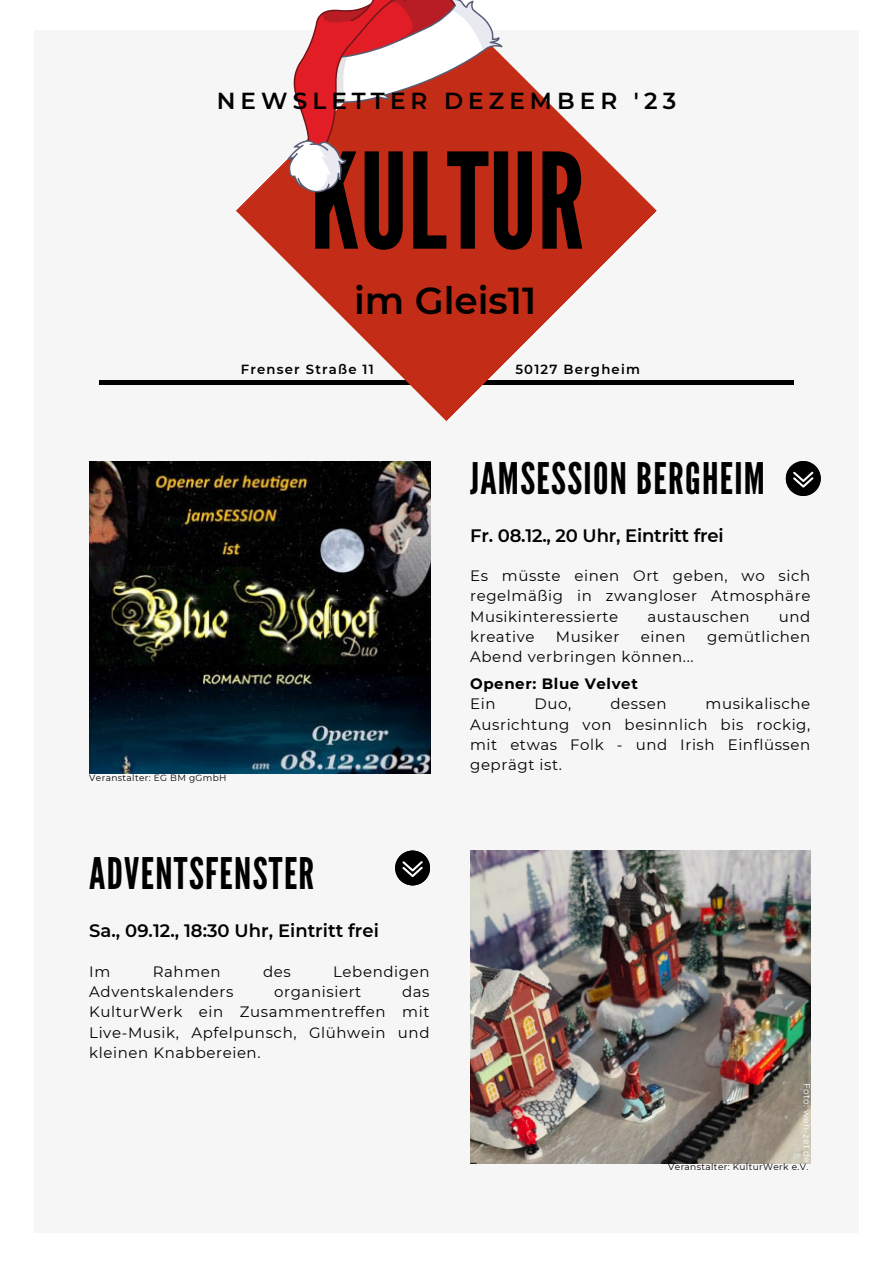
<style>
.page{position:relative;width:893px;height:1264px;background:#fff}
.page>*{position:absolute;margin:0;border:0;box-sizing:border-box;transform-origin:0 0}
.t1{font:132.3px "League Gothic";color:#000}
.t2{font:43.5px "League Gothic";letter-spacing:.03em;color:#000}
.t3{font:600 37.5px "Montserrat";color:#000}
.t4{font:600 23.1px "Montserrat";letter-spacing:.22em;color:#000}
.t5{font:600 18px "Montserrat";color:#000}
.t6{font:15px/20.2px "Montserrat";letter-spacing:.04em;color:#000;text-align:justify}
.t7{font:700 15px "Montserrat";letter-spacing:.04em;color:#000}
.t8{font:600 13.2px "Montserrat";letter-spacing:.09em;color:#000}
.t9{font:9px "Montserrat";letter-spacing:.04em;color:#000}
.t10{font:9px "Montserrat";letter-spacing:.04em;color:#fff}
</style>
<div class="page">
<div style="left:34px;top:30px;width:824px;height:1202px;background:#f6f6f6"></div>
<div style="left:99px;top:380px;width:694px;height:5px;background:#000"></div>
<svg style="left:236px;top:46px;width:421px;height:375px"></svg>
<svg style="left:287px;top:0;width:215px;height:192px"></svg>
<svg style="left:785px;top:461px;width:35px;height:35px"></svg>
<img style="left:89px;top:461px;width:341px;height:312px">
<img style="left:470px;top:850px;width:340px;height:313px">
<svg style="left:395px;top:850px;width:35px;height:35px"></svg>
<h3 class="t4" style="left:217px;top:85px;width:461px">NEWSLETTER DEZEMBER '23</h3>
<h1 class="t1" style="left:310px;top:123px;width:276px">KULTUR</h1>
<h3 class="t3" style="left:354px;top:274px;width:184px">im Gleis11</h3>
<p class="t8" style="left:241px;top:359px;width:134px">Frenser Straße 11</p>
<p class="t8" style="left:515px;top:359px;width:126px">50127 Bergheim</p>
<h2 class="t2" style="left:470px;top:452px;width:296px">JAMSESSION BERGHEIM</h2>
<p class="t5" style="left:470px;top:522px;width:255px">Fr. 08.12., 20 Uhr, Eintritt frei</p>
<p class="t9" style="left:89px;top:771px;width:139px">Veranstalter: EG BM gGmbH</p>
<h2 class="t2" style="left:89px;top:848px;width:226px">ADVENTSFENSTER</h2>
<p class="t5" style="left:89px;top:918px;width:291px">Sa., 09.12., 18:30 Uhr, Eintritt frei</p>
<p class="t6" style="left:89px;top:960px;width:23px">Im</p>
<p class="t6" style="left:153px;top:960px;width:69px">Rahmen</p>
<p class="t6" style="left:263px;top:960px;width:29px">des</p>
<p class="t6" style="left:333px;top:960px;width:98px">Lebendigen</p>
<p class="t6" style="left:89px;top:981px;width:146px">Adventskalenders</p>
<p class="t6" style="left:274px;top:981px;width:89px">organisiert</p>
<p class="t6" style="left:89px;top:981px;width:342px;text-indent:313px">das KulturWerk ein Zusammentreffen mit Live-Musik, Apfelpunsch, Glühwein und kleinen Knabbereien.</p>
<p class="t6" style="left:470px;top:565px;width:342px">Es müsste einen Ort geben, wo sich regelmäßig in zwangloser Atmosphäre Musikinteressierte</p>
<p class="t6" style="left:647px;top:605px;width:104px">austauschen</p>
<p class="t6" style="left:778px;top:605px;width:33px">und</p>
<p class="t6" style="left:470px;top:626px;width:66px">kreative</p>
<p class="t6" style="left:556px;top:626px;width:65px">Musiker</p>
<p class="t6" style="left:640px;top:626px;width:46px">einen</p>
<p class="t6" style="left:707px;top:626px;width:105px">gemütlichen</p>
<p class="t6" style="left:470px;top:646px;width:225px">Abend verbringen können...</p>
<p class="t7" style="left:470px;top:673px;width:169px">Opener: Blue Velvet</p>
<p class="t6" style="left:470px;top:693px;width:27px">Ein</p>
<p class="t6" style="left:534px;top:693px;width:38px">Duo,</p>
<p class="t6" style="left:610px;top:693px;width:58px">dessen</p>
<p class="t6" style="left:470px;top:693px;width:342px;text-indent:235px">musikalische Ausrichtung von besinnlich bis rockig, mit etwas Folk - und Irish Einflüssen geprägt ist.</p>
<p class="t10" style="left:813px;top:1082px;width:82px;rotate:90deg">Foto: weh-zet.de</p>
<p class="t9" style="left:668px;top:1160px;width:141px">Veranstalter: KulturWerk e.V.</p>
</div>
